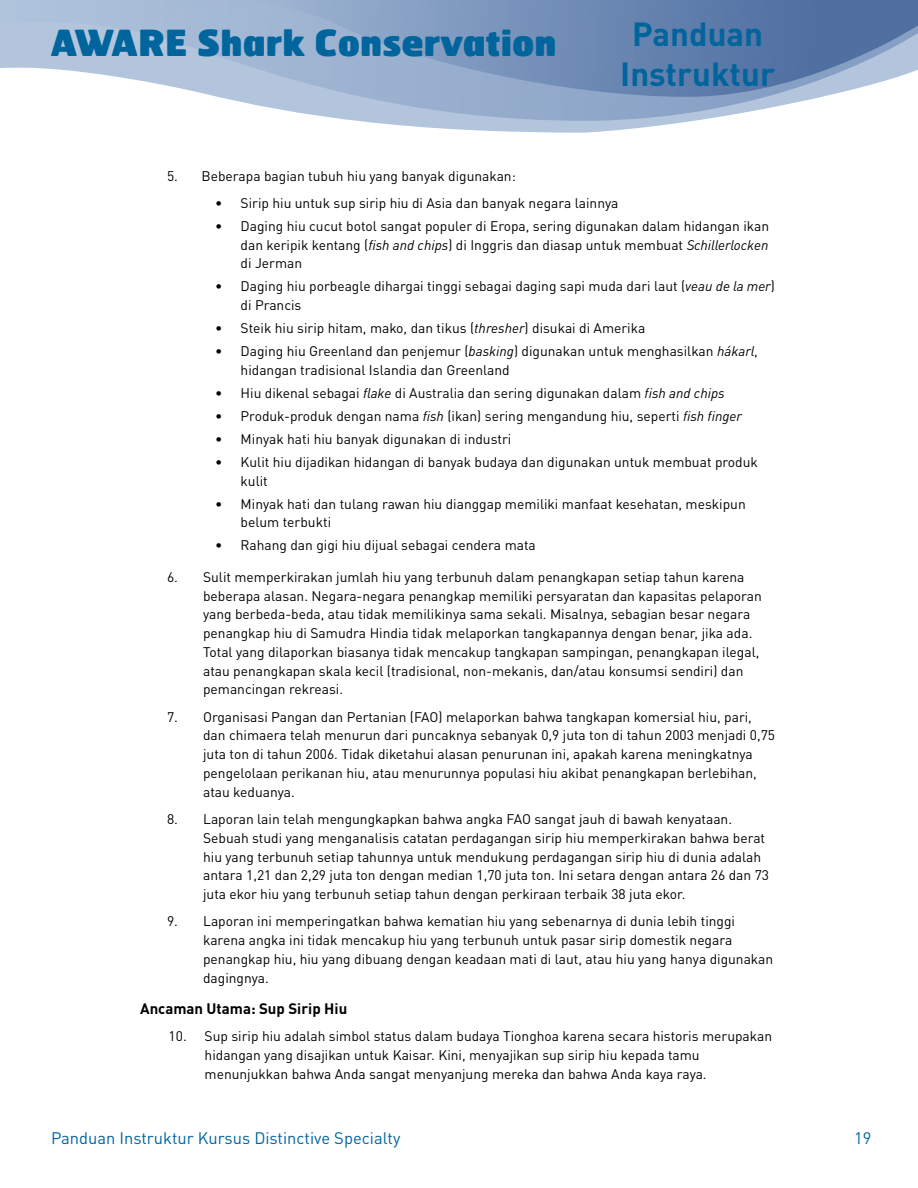
<style>
.page{position:relative;width:918px;height:1188px;background:#fff}
.page>*{position:absolute;margin:0;border:0;box-sizing:border-box;transform-origin:0 0}
.t1{font:900 36px "Hermes FB";color:#00649d}
.t2{font:700 33px/39.6px "DINOT";color:#00649d;text-align:center}
.t3{font:16.5px "DINOT";color:#00649d}
.t4{font:700 15px "DINOT";color:#000}
.t5{font:13.8px/18.8px "DINOT";color:#000}
.s1{font-style:italic}
</style>
<div class="page">
<svg style="left:378px;top:123px;width:300px;height:10px;fill:#b2c5dd"></svg>
<svg style="left:0;top:0;width:820px;height:123px"></svg>
<svg style="left:143px;top:0;width:775px;height:97px;background:#849cc1"></svg>
<h1 class="t1" style="left:51px;top:18px;width:508px">AWARE Shark Conservation</h1>
<h2 class="t2" style="left:620px;top:14px;width:156px">Panduan<br>Instruktur</h2>
<p class="t5" style="left:167px;top:166px;width:350px">5. Beberapa bagian tubuh hiu yang banyak digunakan:</p>
<p class="t5" style="left:215px;top:193px;width:405px">• Sirip hiu untuk sup sirip hiu di Asia dan banyak negara lainnya</p>
<p class="t5" style="left:241px;top:216px;width:530px;text-align:justify;text-indent:-26px">• Daging hiu cucut botol sangat populer di Eropa, sering digunakan dalam hidangan ikan dan keripik kentang (<span class="s1">fish and chips</span>) di Inggris dan diasap untuk membuat <span class="s1">Schillerlocken </span>di Jerman</p>
<p class="t5" style="left:241px;top:277px;width:536px;text-indent:-26px">• Daging hiu porbeagle dihargai tinggi sebagai daging sapi muda dari laut (<span class="s1">veau de la mer</span>) di Prancis</p>
<p class="t5" style="left:215px;top:319px;width:432px">• Steik hiu sirip hitam, mako, dan tikus (<span class="s1">thresher</span>) disukai di Amerika</p>
<p class="t5" style="left:241px;top:342px;width:519px;text-indent:-26px">• Daging hiu Greenland dan penjemur (<span class="s1">basking</span>) digunakan untuk menghasilkan <span class="s1">hákarl</span>, hidangan tradisional Islandia dan Greenland</p>
<p class="t5" style="left:215px;top:383px;width:511px">• Hiu dikenal sebagai <span class="s1">flake</span> di Australia dan sering digunakan dalam <span class="s1">fish and chips</span></p>
<p class="t5" style="left:215px;top:406px;width:528px">• Produk-produk dengan nama <span class="s1">fish</span> (ikan) sering mengandung hiu, seperti <span class="s1">fish finger</span></p>
<p class="t5" style="left:215px;top:429px;width:298px">• Minyak hati hiu banyak digunakan di industri</p>
<p class="t5" style="left:241px;top:452px;width:519px;text-indent:-26px">• Kulit hiu dijadikan hidangan di banyak budaya dan digunakan untuk membuat produk kulit</p>
<p class="t5" style="left:241px;top:494px;width:507px;text-indent:-26px">• Minyak hati dan tulang rawan hiu dianggap memiliki manfaat kesehatan, meskipun belum terbukti</p>
<p class="t5" style="left:215px;top:536px;width:322px">• Rahang dan gigi hiu dijual sebagai cendera mata</p>
<p class="t5" style="left:203px;top:567px;width:560px;text-indent:-36px">6. Sulit memperkirakan jumlah hiu yang terbunuh dalam penangkapan setiap tahun karena beberapa alasan. Negara-negara penangkap memiliki persyaratan dan kapasitas pelaporan yang berbeda-beda, atau tidak memilikinya sama sekali. Misalnya, sebagian besar negara penangkap hiu di Samudra Hindia tidak melaporkan tangkapannya dengan benar, jika ada.<br>Total yang dilaporkan biasanya tidak mencakup tangkapan sampingan, penangkapan ilegal, atau penangkapan skala kecil (tradisional, non-mekanis, dan/atau konsumsi sendiri) dan pemancingan rekreasi.</p>
<p class="t5" style="left:203px;top:707px;width:574px;text-indent:-36px">7. Organisasi Pangan dan Pertanian (FAO) melaporkan bahwa tangkapan komersial hiu, pari, dan chimaera telah menurun dari puncaknya sebanyak 0,9 juta ton di tahun 2003 menjadi 0,75 juta ton di tahun 2006. Tidak diketahui alasan penurunan ini, apakah karena meningkatnya pengelolaan perikanan hiu, atau menurunnya populasi hiu akibat penangkapan berlebihan, atau keduanya.</p>
<p class="t5" style="left:203px;top:809px;width:568px;text-indent:-36px">8. Laporan lain telah mengungkapkan bahwa angka FAO sangat jauh di bawah kenyataan.<br>Sebuah studi yang menganalisis catatan perdagangan sirip hiu memperkirakan bahwa berat hiu yang terbunuh setiap tahunnya untuk mendukung perdagangan sirip hiu di dunia adalah antara 1,21 dan 2,29 juta ton dengan median 1,70 juta ton. Ini setara dengan antara 26 dan 73 juta ekor hiu yang terbunuh setiap tahun dengan perkiraan terbaik 38 juta ekor.</p>
<p class="t5" style="left:203px;top:912px;width:572px;text-indent:-36px">9. Laporan ini memperingatkan bahwa kematian hiu yang sebenarnya di dunia lebih tinggi karena angka ini tidak mencakup hiu yang terbunuh untuk pasar sirip domestik negara penangkap hiu, hiu yang dibuang dengan keadaan mati di laut, atau hiu yang hanya digunakan dagingnya.</p>
<p class="t4" style="left:140px;top:999px;width:209px">Ancaman Utama: Sup Sirip Hiu</p>
<p class="t5" style="left:205px;top:1027px;width:569px;text-indent:-36px">10. Sup sirip hiu adalah simbol status dalam budaya Tionghoa karena secara historis merupakan hidangan yang disajikan untuk Kaisar. Kini, menyajikan sup sirip hiu kepada tamu menunjukkan bahwa Anda sangat menyanjung mereka dan bahwa Anda kaya raya.</p>
<p class="t3" style="left:51px;top:1127px;width:351px">Panduan Instruktur Kursus Distinctive Specialty</p>
<p class="t3" style="left:854px;top:1127px;width:19px">19</p>
</div>
